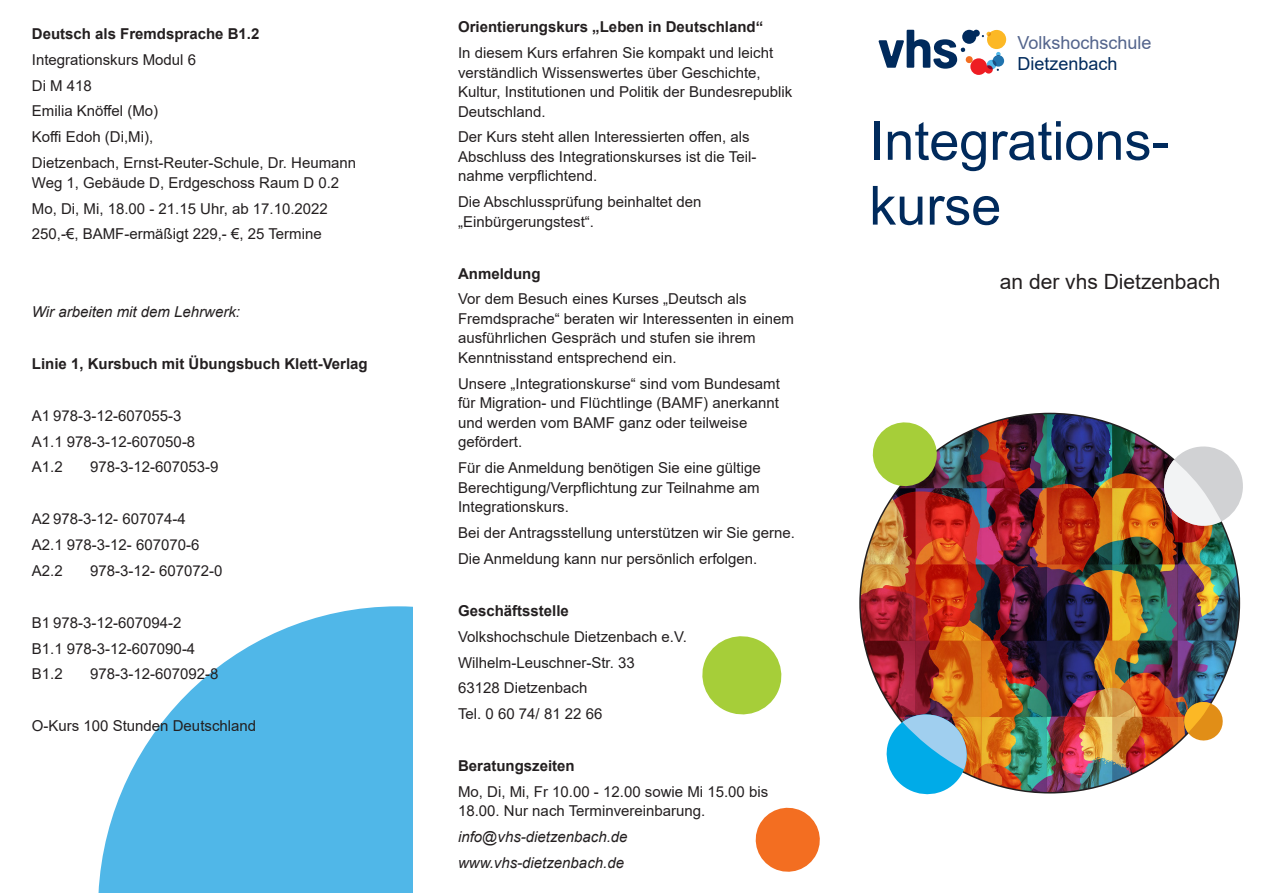
<style>
.page{position:relative;width:1263px;height:893px;background:#fff}
.page>*{position:absolute;margin:0;border:0;box-sizing:border-box;transform-origin:0 0}
.XL{font:54px/64.8px "Arial";color:#002a5c}
.XL-2{font:21px "Arial";color:#231f20}
.L{font:18px "Arial";color:#53648c}
.L-2{font:18px "Arial";color:#002a5c}
.M{font:15px/19.5px "Arial";color:#231f20}
.M-2{font:700 15px "Arial";color:#231f20}
.M-3{font:italic 15px "Arial";color:#231f20}
</style>
<div class="page">
<svg style="left:878px;top:30px;width:128px;height:45px"></svg>
<svg style="left:98px;top:606px;width:314px;height:287px;fill:#50b7e8"></svg>
<svg style="left:755px;top:807px;width:65px;height:65px"></svg>
<img style="left:860px;top:413px;width:379px;height:380px;border-radius:189px">
<svg style="left:1182px;top:700px;width:41px;height:41px;background:#d8a046"></svg>
<svg style="left:1160px;top:446px;width:83px;height:83px"></svg>
<svg style="left:872px;top:422px;width:68px;height:67px"></svg>
<svg style="left:886px;top:709px;width:86px;height:86px;background:#6bb2cd"></svg>
<svg style="left:702px;top:636px;width:80px;height:79px"></svg>
<p class="M-2" style="left:32px;top:23px;width:229px">Deutsch als Fremdsprache B1.2</p>
<p class="M" style="left:32px;top:50px;width:166px">Integrationskurs Modul 6</p>
<p class="M" style="left:32px;top:75px;width:62px">Di M 418</p>
<p class="M" style="left:32px;top:101px;width:128px">Emilia Knöffel (Mo)</p>
<p class="M" style="left:32px;top:127px;width:123px">Koffi Edoh (Di,Mi),</p>
<p class="M" style="left:32px;top:153px;width:326px">Dietzenbach, Ernst-Reuter-Schule, Dr. Heumann<br>Weg 1, Gebäude D, Erdgeschoss Raum D 0.2</p>
<p class="M" style="left:32px;top:198px;width:297px">Mo, Di, Mi, 18.00 - 21.15 Uhr, ab 17.10.2022</p>
<p class="M" style="left:32px;top:224px;width:291px">250,-€, BAMF-ermäßigt 229,- €, 25 Termine</p>
<p class="M-3" style="left:32px;top:302px;width:210px">Wir arbeiten mit dem Lehrwerk:</p>
<p class="M-2" style="left:32px;top:353px;width:337px">Linie 1, Kursbuch mit Übungsbuch Klett-Verlag</p>
<p class="M" style="left:32px;top:406px;width:151px">A1 978-3-12-607055-3</p>
<p class="M" style="left:32px;top:431px;width:165px">A1.1 978-3-12-607050-8</p>
<p class="M" style="left:32px;top:457px;width:32px">A1.2</p>
<p class="M" style="left:90px;top:457px;width:130px">978-3-12-607053-9</p>
<p class="M" style="left:32px;top:509px;width:155px">A2 978-3-12- 607074-4</p>
<p class="M" style="left:32px;top:535px;width:169px">A2.1 978-3-12- 607070-6</p>
<p class="M" style="left:32px;top:561px;width:32px">A2.2</p>
<p class="M" style="left:90px;top:561px;width:134px">978-3-12- 607072-0</p>
<p class="M" style="left:32px;top:613px;width:151px">B1 978-3-12-607094-2</p>
<p class="M" style="left:32px;top:638px;width:165px">B1.1 978-3-12-607090-4</p>
<p class="M" style="left:32px;top:664px;width:32px">B1.2</p>
<p class="M" style="left:90px;top:664px;width:130px">978-3-12-607092-8</p>
<p class="M" style="left:32px;top:716px;width:226px">O-Kurs 100 Stunden Deutschland</p>
<p class="M-2" style="left:458px;top:16px;width:307px">Orientierungskurs „Leben in Deutschland“</p>
<p class="M" style="left:458px;top:43px;width:336px">In diesem Kurs erfahren Sie kompakt und leicht verständlich Wissenswertes über Geschichte, Kultur, Institutionen und Politik der Bundesrepublik Deutschland.</p>
<p class="M" style="left:458px;top:127px;width:300px">Der Kurs steht allen Interessierten offen, als<br>Abschluss des Integrationskurses ist die Teil&shy;nahme verpflichtend.</p>
<p class="M" style="left:458px;top:192px;width:245px">Die Abschlussprüfung beinhaltet den „Einbürgerungstest“.</p>
<p class="M-2" style="left:458px;top:263px;width:84px">Anmeldung</p>
<p class="M" style="left:458px;top:289px;width:337px">Vor dem Besuch eines Kurses „Deutsch als Fremdsprache“ beraten wir Interessenten in einem ausführlichen Gespräch und stufen sie ihrem Kenntnisstand entsprechend ein.</p>
<p class="M" style="left:458px;top:374px;width:323px">Unsere „Integrationskurse“ sind vom Bundesamt für Migration- und Flüchtlinge (BAMF) anerkannt und werden vom BAMF ganz oder teilweise gefördert.</p>
<p class="M" style="left:458px;top:458px;width:304px;text-align:justify">Für die Anmeldung benötigen Sie eine gültige Berechtigung/Verpflichtung zur Teilnahme am Integrationskurs.</p>
<p class="M" style="left:458px;top:523px;width:338px">Bei der Antragsstellung unterstützen wir Sie gerne.</p>
<p class="M" style="left:458px;top:549px;width:301px">Die Anmeldung kann nur persönlich erfolgen.</p>
<p class="M-2" style="left:458px;top:600px;width:112px">Geschäftsstelle</p>
<p class="M" style="left:458px;top:626px;width:230px">Volkshochschule Dietzenbach e.V.</p>
<p class="M" style="left:458px;top:652px;width:178px">Wilhelm-Leuschner-Str. 33</p>
<p class="M" style="left:458px;top:678px;width:131px">63128 Dietzenbach</p>
<p class="M" style="left:458px;top:704px;width:146px">Tel. 0 60 74/ 81 22 66</p>
<p class="M-2" style="left:458px;top:755px;width:118px">Beratungszeiten</p>
<p class="M" style="left:458px;top:782px;width:312px">Mo, Di, Mi, Fr 10.00 - 12.00 sowie Mi 15.00 bis<br>18.00. Nur nach Terminvereinbarung.</p>
<p class="M-3" style="left:458px;top:827px;width:171px">info@vhs-dietzenbach.de</p>
<p class="M-3" style="left:458px;top:853px;width:167px">www.vhs-dietzenbach.de</p>
<p class="L" style="left:1017px;top:30px;width:136px">Volkshochschule</p>
<p class="L-2" style="left:1017px;top:51px;width:102px">Dietzenbach</p>
<p class="XL" style="left:869px;top:108px;width:302px">Integrations&shy;kurse</p>
<p class="XL-2" style="left:1000px;top:268px;width:222px">an der vhs Dietzenbach</p>
</div>
